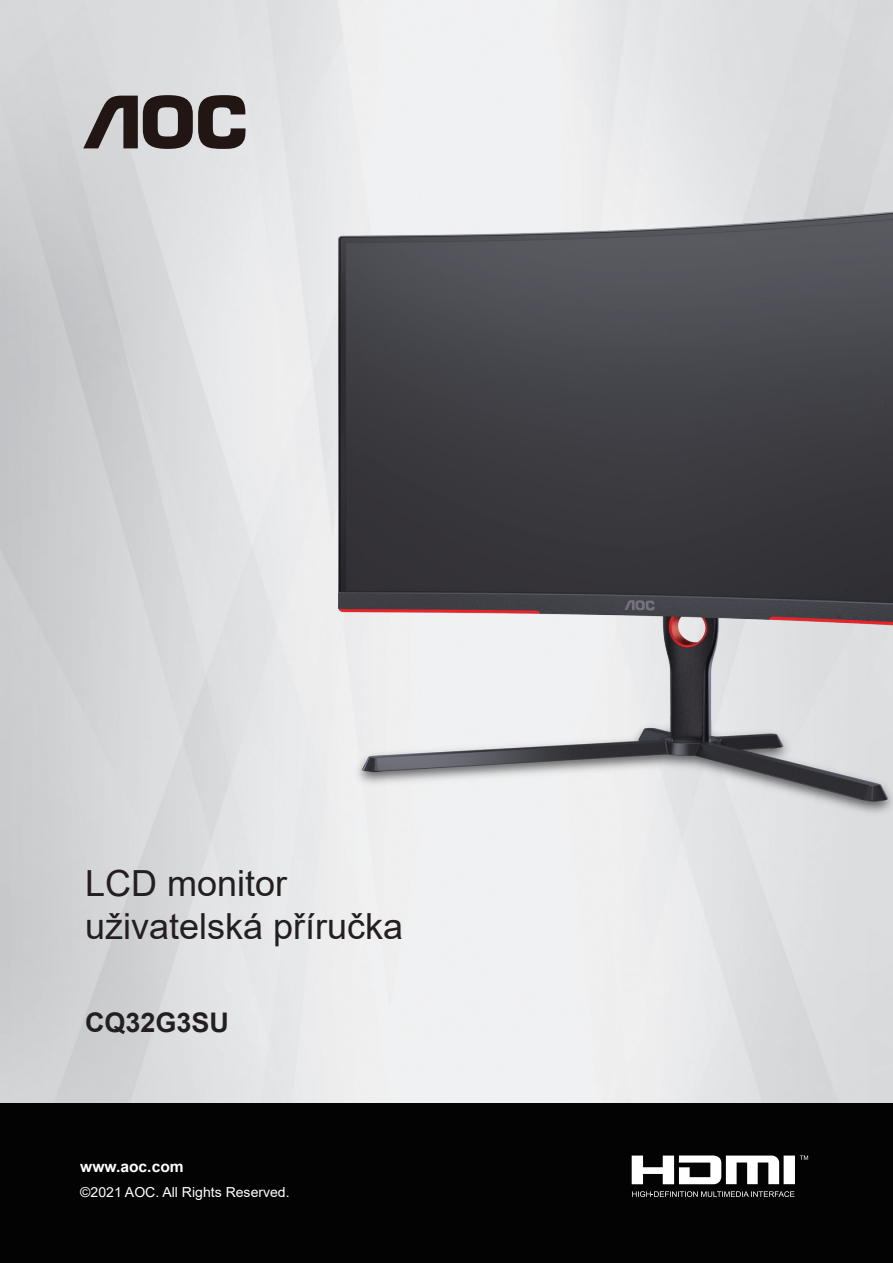
<style>
.page{position:relative;width:893px;height:1263px;background:#fff}
.page>*{position:absolute;margin:0;border:0;box-sizing:border-box;transform-origin:0 0}
.t1{font:36px/43.2px "Arial";color:#231f20}
.t2{font:700 27px "Arial";color:#231f20}
.t3{font:700 15.3px "Arial";color:#fff}
.t4{font:13.8px "Arial";color:#fff}
</style>
<div class="page">
<img style="left:0;top:0;width:893px;height:1104px">
<svg style="left:83px;top:95px;width:162px;height:54px;background:#706a69"></svg>
<div style="left:0;top:1104px;width:893px;height:159px;background:#030303"></div>
<svg style="left:632px;top:1155px;width:176px;height:29px"></svg>
<svg style="left:632px;top:1191px;width:162px;height:6px"></svg>
<img style="left:251px;top:84px;width:642px;height:785px">
<p class="t1" style="left:85px;top:862px;width:320px">LCD monitor uživatelská příručka</p>
<p class="t2" style="left:85px;top:1003px;width:146px">CQ32G3SU</p>
<p class="t3" style="left:80px;top:1156px;width:105px">www.aoc.com</p>
<p class="t4" style="left:80px;top:1183px;width:211px">©2021 AOC. All Rights Reserved.</p>
</div>
